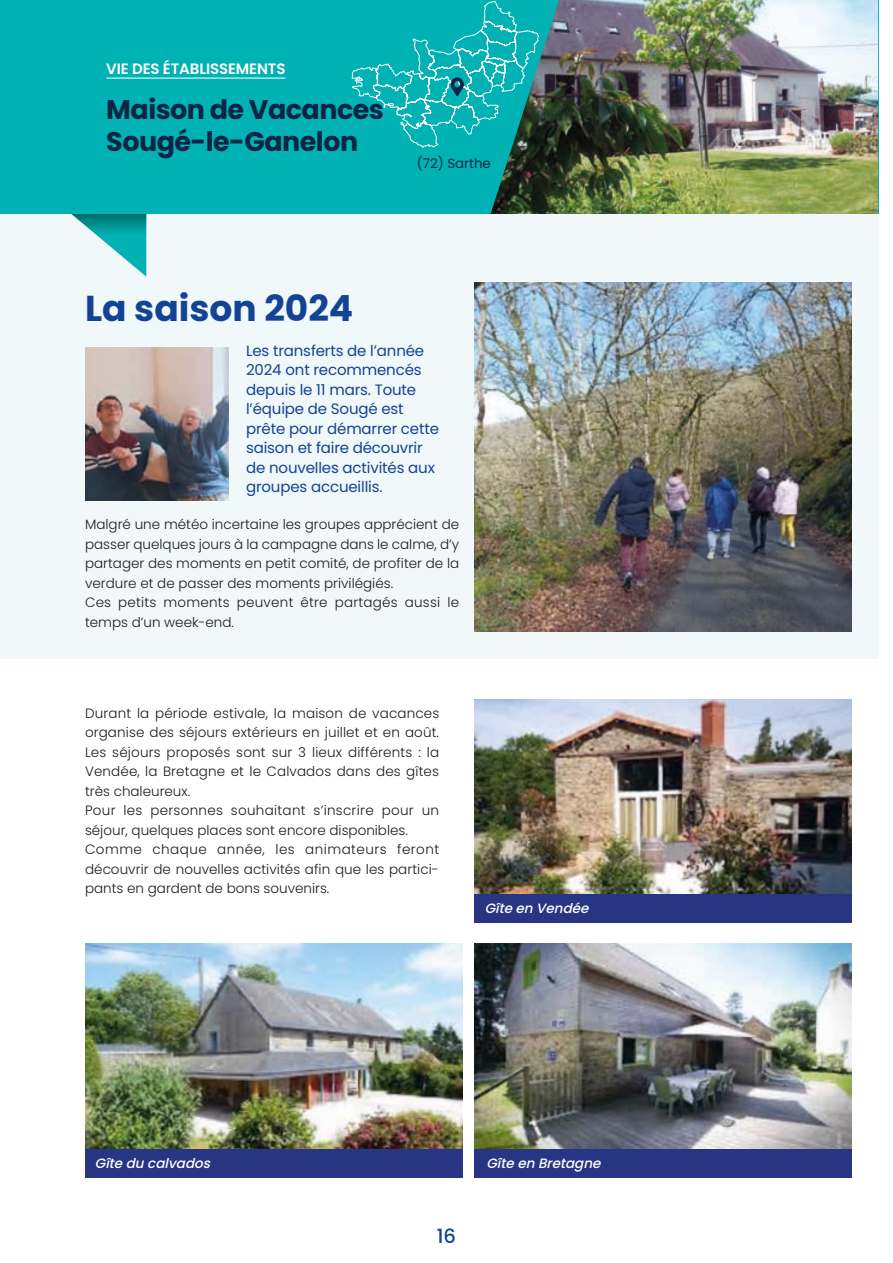
<style>
.page{position:relative;width:893px;height:1263px;background:#fff}
.page>*{position:absolute;margin:0;border:0;box-sizing:border-box;transform-origin:0 0}
.t1{font:700 36px "Poppins";color:#134395}
.t2{font:700 27px/31.5px "Poppins";letter-spacing:-.02em;color:#0c2547}
.t3{font:500 19.5px "Poppins";color:#134395}
.t4{font:15px/19.5px "Poppins";letter-spacing:-.01em;color:#134395}
.t5{font:600 15px "Poppins";letter-spacing:-.01em;color:#fff}
.t6{font:300 13.5px/19.5px "Poppins";letter-spacing:.005em;color:#1d1d1b}
.t7{font:italic 500 13.5px "Poppins";color:#fff}
.t8{font:13.35px "Poppins";color:#0c2547}
</style>
<div class="page">
<div style="left:0;top:172px;width:878px;height:487px;background:#f0f8f9"></div>
<img style="left:475px;top:283px;width:377px;height:348px">
<img style="left:85px;top:348px;width:143px;height:153px">
<img style="left:475px;top:699px;width:377px;height:195px">
<img style="left:85px;top:944px;width:377px;height:205px">
<img style="left:475px;top:944px;width:377px;height:205px">
<svg style="left:71px;top:214px;width:75px;height:63px"></svg>
<div style="left:0;top:0;width:878px;height:214px;background:#00b2b3"></div>
<hr style="left:106px;top:78px;width:180px;height:1px;background:#fff">
<img style="left:491px;top:0;width:387px;height:214px">
<svg style="left:351px;top:1px;width:188px;height:148px"></svg>
<div style="left:475px;top:894px;width:377px;height:29px;background:#283583"></div>
<div style="left:85px;top:1149px;width:377px;height:29px;background:#283583"></div>
<div style="left:475px;top:1149px;width:377px;height:29px;background:#283583"></div>
<p class="t5" style="left:106px;top:60px;width:181px">VIE DES ÉTABLISSEMENTS</p>
<h2 class="t2" style="left:106px;top:94px;width:279px">Maison de Vacances<br>Sougé-le-Ganelon</h2>
<p class="t8" style="left:417px;top:155px;width:76px">(72) Sarthe</p>
<h1 class="t1" style="left:85px;top:287px;width:270px">La saison 2024</h1>
<p class="t4" style="left:246px;top:341px;width:194px">Les transferts de l’année<br>2024 ont recommencés depuis le 11 mars. Toute l’équipe de Sougé est prête pour démarrer cette saison et faire découvrir de nouvelles activités aux groupes accueillis.</p>
<p class="t6" style="left:85px;top:515px;width:376px">Malgré une météo incertaine les groupes apprécient de passer quelques jours à la campagne dans le calme, d’y partager des moments en petit comité, de profiter de la verdure et de passer des moments privilégiés.<br>Ces petits moments peuvent être partagés aussi le temps d’un week-end.</p>
<p class="t6" style="left:85px;top:703px;width:356px">Durant la période estivale, la maison de vacances organise des séjours extérieurs en juillet et en août.<br>Les séjours proposés sont sur 3 lieux différents : la Vendée, la Bretagne et le Calvados dans des gîtes très chaleureux.<br>Pour les personnes souhaitant s’inscrire pour un séjour, quelques places sont encore disponibles.<br>Comme chaque année, les animateurs feront découvrir de nouvelles activités afin que les partici&shy;pants en gardent de bons souvenirs.</p>
<p class="t7" style="left:485px;top:901px;width:110px">GîteenVendée</p>
<p class="t7" style="left:95px;top:1156px;width:121px">Gîteducalvados</p>
<p class="t7" style="left:487px;top:1156px;width:120px">GîteenBretagne</p>
<h3 class="t3" style="left:437px;top:1225px;width:21px">16</h3>
</div>
